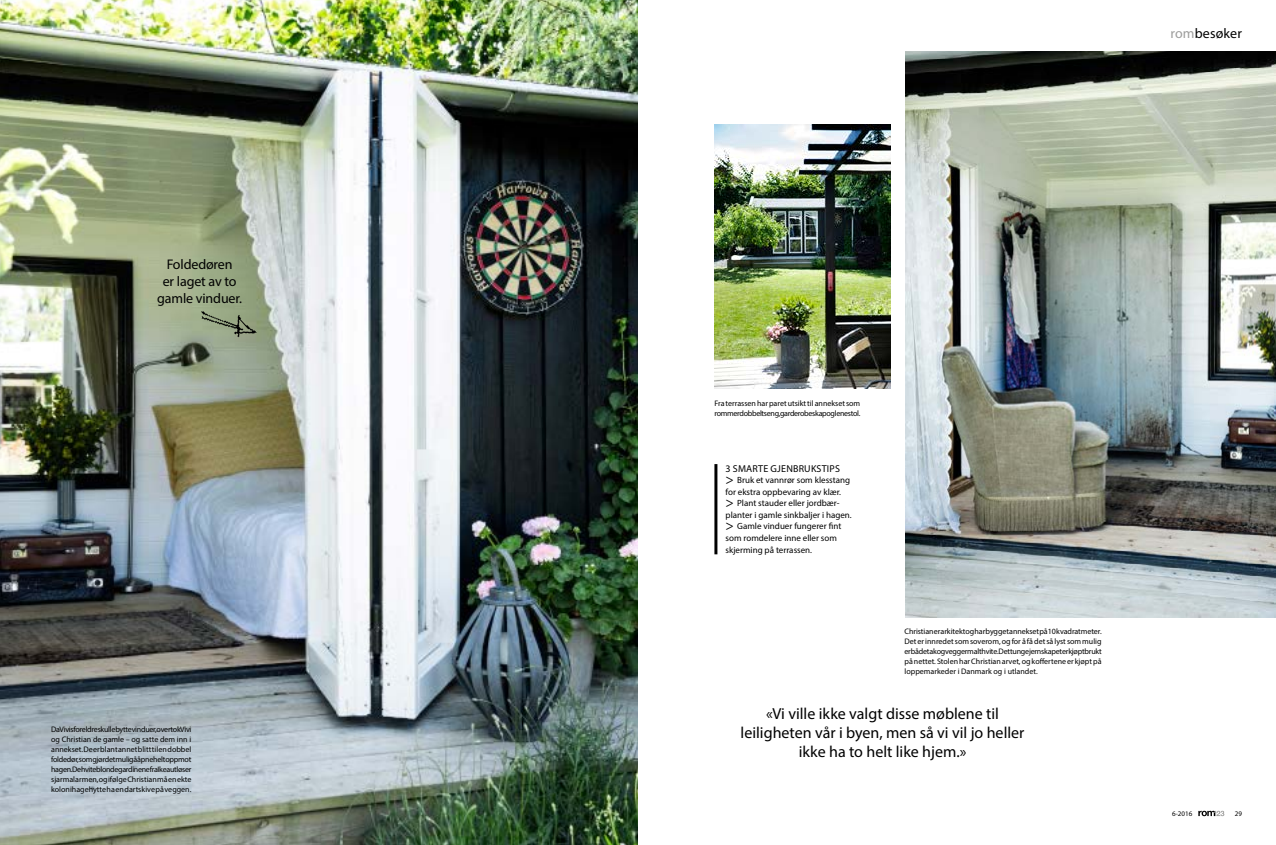
<style>
.page{position:relative;width:1276px;height:845px;background:#fff}
.page>*{position:absolute;margin:0;border:0;box-sizing:border-box;transform-origin:0 0}
.t1{font:16px/19px "Myriad Pro";color:#000;text-align:center}
.t2{font:14px/17px "Myriad Pro";letter-spacing:-.01em;color:#000;text-align:center}
.t3{font:14px "Myriad Pro";letter-spacing:.01em;color:#000}
.t4{font:10px "Myriad Pro";letter-spacing:.02em;color:#000}
.t5{font:9px/11.6px "Myriad Pro";color:#000}
.t6{font:8px/10px "Myriad Pro";color:#000;text-align:justify}
.t7{font:8px/10px "Myriad Pro";letter-spacing:-.04em;color:#000}
.t8{font:7px "Myriad Pro";color:#000}
.s1{color:#9d9d9c}
.s2{font-size:14px}
</style>
<div class="page">
<svg style="left:1198px;top:810px;width:26px;height:6px"></svg>
<img style="left:0;top:0;width:638px;height:845px">
<img style="left:905px;top:51px;width:371px;height:566px">
<img style="left:190px;top:287px;width:72px;height:73px">
<img style="left:714px;top:124px;width:176px;height:264px">
<hr style="left:714px;top:464px;width:3px;height:90px;background:#000">
<h2 class="t2" style="left:157px;top:256px;width:86px">Foldedøren<br>er laget av to gamle vinduer.</h2>
<p class="t6" style="left:51px;top:724px;width:142px">Da Vivis foreldre skulle bytte vinduer, overtok Vivi og Christian de gamle – og satte dem inn i annekset. De er blant annet blitt til en dobbel foldedør, som gjør det mulig å åpne helt opp mot hagen. De hvite blondegardinene fra Ikea utløser sjarmalarmen, og ifølge Christian må en ekte kolonihagehytte ha en dartskive på veggen.</p>
<h2 class="t3" style="left:1170px;top:25px;width:73px"><span class="s1">rom</span>besøker</h2>
<p class="t7" style="left:714px;top:398px;width:147px">Fra terrassen har paret utsikt til annekset som rommer dobbeltseng, garderobeskap og lenestol.</p>
<p class="t4" style="left:725px;top:462px;width:116px">3 SMARTE GJENBRUKSTIPS</p>
<p class="t5" style="left:725px;top:474px;width:128px"><span class="s2">&gt;</span> Bruk et vannrør som klesstang for ekstra oppbevaring av klær.<br><span class="s2">&gt;</span> Plant stauder eller jordbær&shy;planter i gamle sinkbaljer i hagen. <span class="s2">&gt;</span> Gamle vinduer fungerer fint som romdelere inne eller som skjerming på terrassen.</p>
<p class="t6" style="left:904px;top:626px;width:199px">Christian er arkitekt og har bygget annekset på 10 kvadratmeter.<br>Det er innredet som soverom, og for å få det så lyst som mulig er både tak og vegger malt hvite. Det tunge jernskapet er kjøpt brukt på nettet. Stolen har Christian arvet, og koffertene er kjøpt på loppemarkeder i Danmark og i utlandet.</p>
<h1 class="t1" style="left:740px;top:704px;width:285px">«Vi ville ikke valgt disse møblene til leiligheten vår i byen, men så vi vil jo heller ikke ha to helt like hjem.»</h1>
<p class="t8" style="left:1172px;top:809px;width:22px">6-2016</p>
<p class="t8" style="left:1234px;top:809px;width:9px">29</p>
</div>
